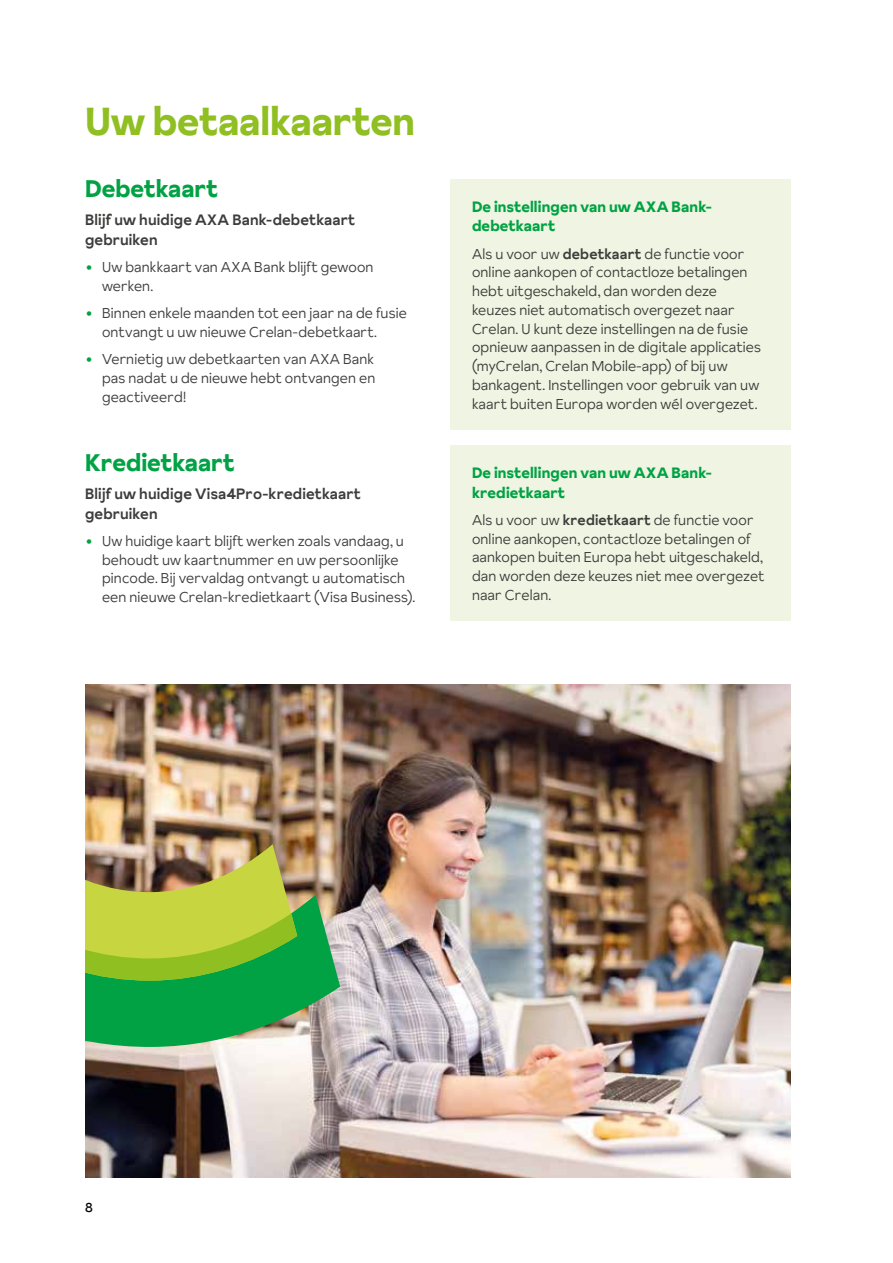
<style>
.page{position:relative;width:893px;height:1263px;background:#fff}
.page>*{position:absolute;margin:0;border:0;box-sizing:border-box;transform-origin:0 0}
.t1{font:700 39px "Crelan Sunset";color:#90bf21}
.t2{font:700 24px "Crelan Sunset";color:#00a244}
.t3{font:500 15px/19.5px "Crelan Sunset";letter-spacing:.01em;color:#3c3c3b}
.t4{font:700 15px/19.5px "Crelan Sunset";letter-spacing:.01em;color:#00a244}
.t5{font:300 14.25px/18.8px "Crelan Sunset";letter-spacing:.01em;color:#3c3c3b}
.t6{font:12.9px "Crelan Sunset";color:#000}
.s1{font-weight:500;color:#00a244}
.s2{font-weight:500}
</style>
<div class="page">
<img style="left:85px;top:685px;width:706px;height:493px">
<div style="left:451px;top:179px;width:340px;height:251px;background:#eff5e2"></div>
<div style="left:451px;top:446px;width:340px;height:175px;background:#eff5e2"></div>
<img style="left:85px;top:844px;width:255px;height:203px">
<h1 class="t1" style="left:85px;top:94px;width:332px">Uw betaalkaarten</h1>
<h2 class="t2" style="left:85px;top:172px;width:134px">Debetkaart</h2>
<p class="t3" style="left:85px;top:210px;width:272px">Blijf uw huidige AXA Bank-debetkaart gebruiken</p>
<p class="t5" style="left:102px;top:258px;width:273px;text-indent:-17px"><span class="s1">∙</span> Uw bankkaart van AXA Bank blijft gewoon werken.</p>
<p class="t5" style="left:102px;top:304px;width:306px;text-indent:-17px"><span class="s1">∙</span> Binnen enkele maanden tot een jaar na de fusie ontvangt u uw nieuwe Crelan-debetkaart.</p>
<p class="t5" style="left:102px;top:350px;width:275px;text-align:justify;text-indent:-17px"><span class="s1">∙</span> Vernietig uw debetkaarten van AXA Bank pas nadat u de nieuwe hebt ontvangen en geactiveerd!</p>
<h2 class="t2" style="left:85px;top:446px;width:151px">Kredietkaart</h2>
<p class="t3" style="left:85px;top:484px;width:277px">Blijf uw huidige Visa4Pro-kredietkaart gebruiken</p>
<p class="t5" style="left:102px;top:531px;width:315px;text-indent:-17px"><span class="s1">∙</span> Uw huidige kaart blijft werken zoals vandaag, u behoudt uw kaartnummer en uw persoonlijke pincode. Bij vervaldag ontvangt u automatisch een nieuwe Crelan-kredietkaart (Visa Business).</p>
<p class="t4" style="left:472px;top:197px;width:241px">De instellingen van uw AXA Bank&shy;debetkaart</p>
<p class="t5" style="left:472px;top:244px;width:291px">Als u voor uw <span class="s2">debetkaart</span> de functie voor online aankopen of contactloze betalingen hebt uitgeschakeld, dan worden deze keuzes niet automatisch overgezet naar Crelan. U kunt deze instellingen na de fusie opnieuw aanpassen in de digitale applicaties (myCrelan, Crelan Mobile-app) of bij uw bankagent. Instellingen voor gebruik van uw kaart buiten Europa worden wél overgezet.</p>
<p class="t4" style="left:472px;top:463px;width:241px">De instellingen van uw AXA Bank&shy;kredietkaart</p>
<p class="t5" style="left:472px;top:510px;width:294px">Als u voor uw <span class="s2">kredietkaart</span> de functie voor online aankopen, contactloze betalingen of aankopen buiten Europa hebt uitgeschakeld, dan worden deze keuzes niet mee overgezet naar Crelan.</p>
<p class="t6" style="left:85px;top:1199px;width:9px">8</p>
</div>
